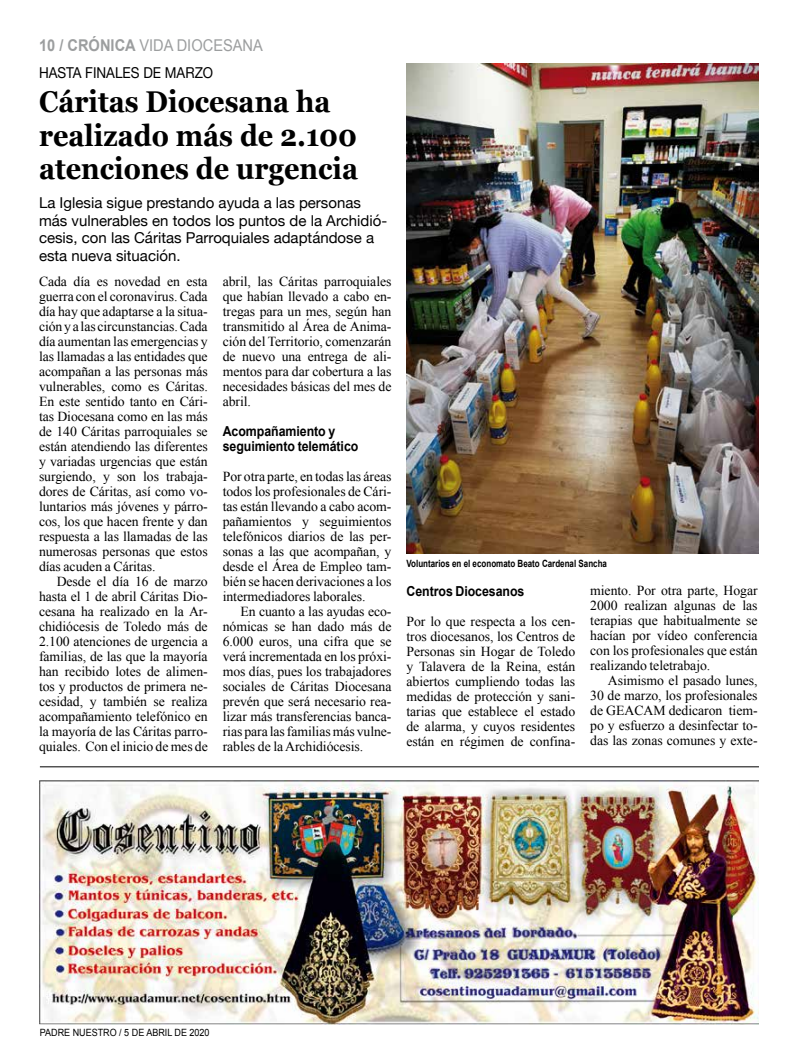
<style>
.page{position:relative;width:798px;height:1063px;background:#fff}
.page>*{position:absolute;margin:0;border:0;box-sizing:border-box;transform-origin:0 0}
.t1{font:700 30px/33.8px "Georgia";color:#000;scale:.9 1}
.t2{font:16.25px "Arial";color:#9c9e9f;scale:.9 1}
.t3{font:15px/17.5px "Helvetica Neue";color:#000}
.t4{font:15px "Helvetica Neue";color:#000;scale:.9 1}
.t5{font:13.75px/15px "Times New Roman";letter-spacing:-.005em;color:#000;text-align:justify}
.t6{font:700 13.75px/15px "Arial";letter-spacing:-.005em;color:#000;scale:.9 1}
.t7{font:700 10px "Arial";color:#000;scale:.8 1}
.t8{font:10px "Arial";color:#000;scale:.9 1}
.s1{font-weight:700}
</style>
<div class="page">
<img style="left:40px;top:780px;width:718px;height:244px">
<hr style="left:40px;top:767px;width:718px;height:1px;background:#000">
<img style="left:406px;top:64px;width:352px;height:490px">
<p class="t2" style="left:39px;top:34px;width:250px"><span class="s1">10 / CRÓNICA</span> VIDA DIOCESANA</p>
<p class="t4" style="left:39px;top:62px;width:195px">HASTA FINALES DE MARZO</p>
<h1 class="t1" style="left:39px;top:83px;width:356px">Cáritas Diocesana ha realizado más de 2.100 atenciones de urgencia</h1>
<p class="t3" style="left:39px;top:195px;width:349px">La Iglesia sigue prestando ayuda a las personas más vulnerables en todos los puntos de la Archidió&shy;cesis, con las Cáritas Parroquiales adaptándose a esta nueva situación.</p>
<p class="t5" style="left:39px;top:274px;width:170px">Cada día es novedad en esta guerra con el coronavirus. Cada día hay que adaptarse a la situa&shy;ción y a las circunstancias. Cada día aumentan las emergencias y las llamadas a las entidades que acompañan a las personas más vulnerables, como es Cáritas.<br>En este sentido tanto en Cári&shy;tas Diocesana como en las más de 140 Cáritas parroquiales se están atendiendo las diferentes y variadas urgencias que están surgiendo, y son los trabaja&shy;dores de Cáritas, así como vo&shy;luntarios más jóvenes y párro&shy;cos, los que hacen frente y dan respuesta a las llamadas de las numerosas personas que estos días acuden a Cáritas.</p>
<p class="t5" style="left:39px;top:574px;width:170px;text-indent:18px">Desde el día 16 de marzo hasta el 1 de abril Cáritas Dio&shy;cesana ha realizado en la Ar&shy;chidiócesis de Toledo más de 2.100 atenciones de urgencia a familias, de las que la mayoría han recibido lotes de alimen&shy;tos y productos de primera ne&shy;cesidad, y también se realiza acompañamiento telefónico en la mayoría de las Cáritas parro&shy;quiales. Con el inicio de mes de</p>
<p class="t5" style="left:223px;top:274px;width:170px">abril, las Cáritas parroquiales que habían llevado a cabo en&shy;tregas para un mes, según han transmitido al Área de Anima&shy;ción del Territorio, comenzarán de nuevo una entrega de ali&shy;mentos para dar cobertura a las necesidades básicas del mes de abril.</p>
<p class="t6" style="left:223px;top:424px;width:152px">Acompañamiento y seguimiento telemático</p>
<p class="t5" style="left:223px;top:469px;width:170px">Por otra parte, en todas las áreas todos los profesionales de Cári&shy;tas están llevando a cabo acom&shy;pañamientos y seguimientos telefónicos diarios de las per&shy;sonas a las que acompañan, y desde el Área de Empleo tam&shy;bién se hacen derivaciones a los intermediadores laborales.</p>
<p class="t5" style="left:223px;top:604px;width:170px;text-indent:18px">En cuanto a las ayudas eco&shy;nómicas se han dado más de 6.000 euros, una cifra que se verá incrementada en los próxi&shy;mos días, pues los trabajadores sociales de Cáritas Diocesana prevén que será necesario rea&shy;lizar más transferencias banca&shy;rias para las familias más vulne&shy;rables de la Archidiócesis.</p>
<p class="t7" style="left:406px;top:557px;width:252px">Voluntarios en el economato Beato Cardenal Sancha</p>
<p class="t6" style="left:406px;top:584px;width:133px">Centros Diocesanos</p>
<p class="t5" style="left:406px;top:614px;width:170px">Por lo que respecta a los cen&shy;tros diocesanos, los Centros de Personas sin Hogar de Toledo y Talavera de la Reina, están abiertos cumpliendo todas las medidas de protección y sani&shy;tarias que establece el estado de alarma, y cuyos residentes están en régimen de confina-</p>
<p class="t5" style="left:590px;top:582px;width:169px">miento. Por otra parte, Hogar 2000 realizan algunas de las terapias que habitualmente se hacían por vídeo conferencia con los profesionales que están realizando teletrabajo.</p>
<p class="t5" style="left:590px;top:672px;width:169px;text-indent:18px">Asimismo el pasado lunes, 30 de marzo, los profesionales de GEACAM dedicaron tiem&shy;po y esfuerzo a desinfectar to&shy;das las zonas comunes y exte-</p>
<p class="t8" style="left:40px;top:1026px;width:190px">PADRE NUESTRO / 5 DE ABRIL DE 2020</p>
</div>
